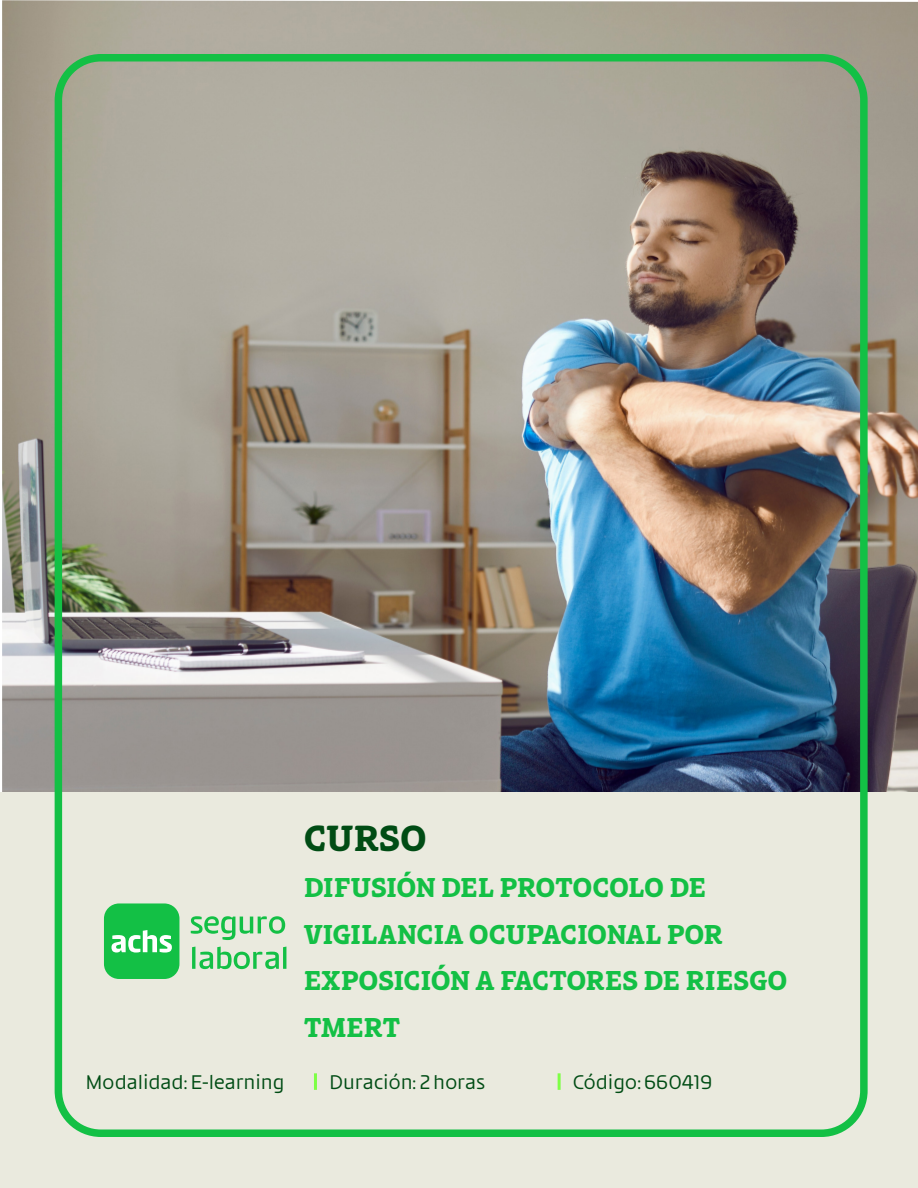
<style>
.page{position:relative;width:918px;height:1188px;background:#fff}
.page>*{position:absolute;margin:0;border:0;box-sizing:border-box;transform-origin:0 0}
.t1{font:700 36px "ACHS Nueva Serif";letter-spacing:-.01em;color:#004c14}
.t2{font:700 27px/46.5px "ACHS Nueva Serif";letter-spacing:-.02em;color:#13c045}
.t3{font:19.5px "ACHS Nueva Sans";letter-spacing:-.005em;color:#004c14}
</style>
<div class="page">
<img style="left:2px;top:0;width:916px;height:792px">
<div style="left:0;top:792px;width:918px;height:396px;background:#eaeade"></div>
<div style="left:55px;top:54px;width:813px;height:1083px;border:8px solid #13c045;border-radius:43px"></div>
<div style="left:104px;top:903px;width:75px;height:76px;background:#13c045;border-radius:15px"></div>
<svg style="left:112px;top:930px;width:60px;height:23px"></svg>
<svg style="left:191px;top:916px;width:94px;height:24px"></svg>
<svg style="left:192px;top:947px;width:94px;height:22px"></svg>
<hr style="left:314px;top:1073px;width:3px;height:17px;background:#7eff45">
<hr style="left:558px;top:1073px;width:3px;height:17px;background:#7eff45">
<p class="t1" style="left:304px;top:814px;width:125px">CURSO</p>
<p class="t2" style="left:304px;top:863px;width:485px">DIFUSIÓN DEL PROTOCOLO DE<br>VIGILANCIA OCUPACIONAL POR<br>EXPOSICIÓN A FACTORES DE RIESGO<br>TMERT</p>
<p class="t3" style="left:85px;top:1070px;width:201px">Modalidad: E-learning</p>
<p class="t3" style="left:329px;top:1070px;width:158px">Duración: 2 horas</p>
<p class="t3" style="left:573px;top:1070px;width:141px">Código: 660419</p>
</div>
